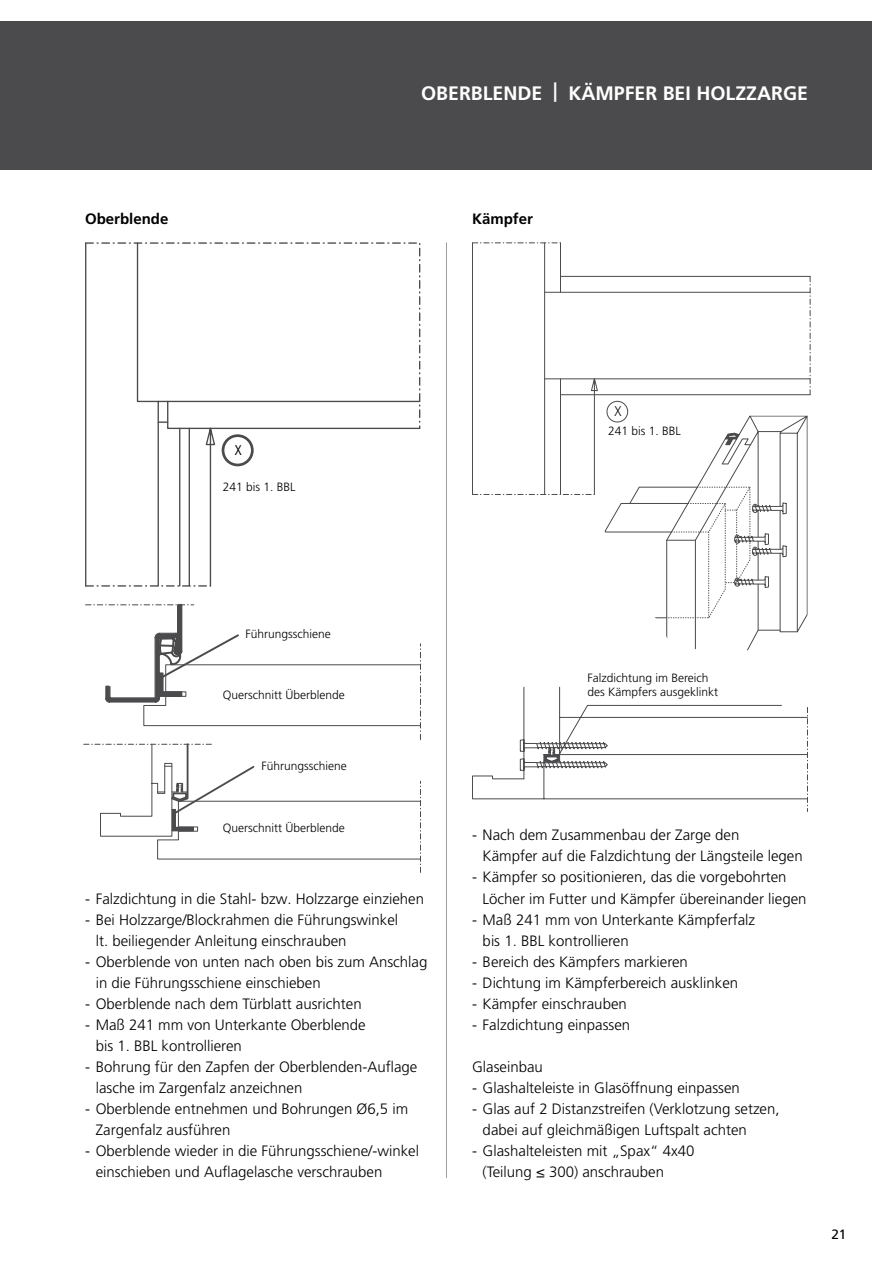
<style>
.page{position:relative;width:893px;height:1263px;background:#fff}
.page>*{position:absolute;margin:0;border:0;box-sizing:border-box;transform-origin:0 0}
.t1{font:700 19.5px "Frutiger LT Pro";color:#fff}
.t2{font:300 19.35px "Frutiger LT Pro";color:#000;scale:.81 1}
.t3{font:300 15px/21px "Frutiger LT Pro";color:#000}
.t4{font:700 15px "Frutiger LT Pro";color:#000}
.t5{font:300 14.1px "Frutiger LT Pro";color:#000;scale:.81 1}
.t6{font:13.5px "Frutiger LT Pro";color:#000}
.t7{font:300 12px/14.4px "Frutiger LT Pro";color:#000}
</style>
<div class="page">
<div style="left:0;top:21px;width:872px;height:149px;background:#4b4b4d"></div>
<svg style="left:85px;top:242px;width:335px;height:345px"></svg>
<hr style="left:189px;top:428px;width:1px;height:158px;background:#4b4b4d">
<hr style="left:179px;top:428px;width:1px;height:158px;background:#4b4b4d">
<svg style="left:158px;top:421px;width:10px;height:2px"></svg>
<div style="left:222px;top:434px;width:32px;height:32px;border:3px solid #4b4b4d;border-radius:50%"></div>
<svg style="left:84px;top:604px;width:337px;height:268px"></svg>
<svg style="left:472px;top:687px;width:336px;height:124px"></svg>
<svg style="left:472px;top:242px;width:88px;height:1px"></svg>
<hr style="left:544px;top:243px;width:1px;height:251px;background:#4b4b4d">
<hr style="left:472px;top:243px;width:1px;height:251px;background:#4b4b4d">
<hr style="left:560px;top:243px;width:1px;height:49px;background:#4b4b4d">
<svg style="left:472px;top:275px;width:339px;height:375px"></svg>
<hr style="left:446px;top:242px;width:1px;height:936px;background:#9c9e9f">
<h1 class="t1" style="left:421px;top:81px;width:388px">OBERBLENDE | KÄMPFER BEI HOLZZARGE</h1>
<p class="t4" style="left:85px;top:210px;width:85px">Oberblende</p>
<p class="t4" style="left:472px;top:210px;width:62px">Kämpfer</p>
<p class="t2" style="left:235px;top:437px;width:10px">x</p>
<p class="t7" style="left:223px;top:479px;width:74px">241 bis 1. BBL</p>
<p class="t5" style="left:615px;top:403px;width:10px">X</p>
<p class="t7" style="left:608px;top:424px;width:74px">241 bis 1. BBL</p>
<p class="t7" style="left:246px;top:627px;width:87px">Führungsschiene</p>
<p class="t7" style="left:223px;top:687px;width:124px">Querschnitt Überblende</p>
<p class="t7" style="left:261px;top:759px;width:87px">Führungsschiene</p>
<p class="t7" style="left:223px;top:820px;width:124px">Querschnitt Überblende</p>
<p class="t3" style="left:85px;top:889px;width:340px">- Falzdichtung in die Stahl- bzw. Holzzarge einziehen</p>
<p class="t3" style="left:96px;top:910px;width:304px;text-indent:-11px">- Bei Holzzarge/Blockrahmen die Führungswinkel lt. beiliegender Anleitung einschrauben</p>
<p class="t3" style="left:96px;top:952px;width:333px;text-indent:-11px">- Oberblende von unten nach oben bis zum Anschlag in die Führungsschiene einschieben</p>
<p class="t3" style="left:85px;top:994px;width:278px">- Oberblende nach dem Türblatt ausrichten</p>
<p class="t3" style="left:96px;top:1015px;width:272px;text-indent:-11px">- Maß 241 mm von Unterkante Oberblende bis 1. BBL kontrollieren</p>
<p class="t3" style="left:96px;top:1057px;width:323px;text-indent:-11px">- Bohrung für den Zapfen der Oberblenden-Auflage lasche im Zargenfalz anzeichnen</p>
<p class="t3" style="left:96px;top:1099px;width:314px;text-indent:-11px">- Oberblende entnehmen und Bohrungen Ø6,5 im<br>Zargenfalz ausführen</p>
<p class="t3" style="left:96px;top:1141px;width:325px;text-indent:-11px">- Oberblende wieder in die Führungsschiene/-winkel einschieben und Auflagelasche verschrauben</p>
<p class="t7" style="left:587px;top:671px;width:132px">Falzdichtung im Bereich des Kämpfers ausgeklinkt</p>
<p class="t3" style="left:483px;top:825px;width:322px;text-indent:-11px">- Nach dem Zusammenbau der Zarge den<br>Kämpfer auf die Falzdichtung der Längsteile legen</p>
<p class="t3" style="left:483px;top:867px;width:325px;text-indent:-11px">- Kämpfer so positionieren, das die vorgebohrten<br>Löcher im Futter und Kämpfer übereinander liegen</p>
<p class="t3" style="left:483px;top:909px;width:274px;text-indent:-11px">- Maß 241 mm von Unterkante Kämpferfalz bis 1. BBL kontrollieren</p>
<p class="t3" style="left:472px;top:951px;width:217px">- Bereich des Kämpfers markieren</p>
<p class="t3" style="left:472px;top:972px;width:268px">- Dichtung im Kämpferbereich ausklinken</p>
<p class="t3" style="left:472px;top:993px;width:156px">- Kämpfer einschrauben</p>
<p class="t3" style="left:472px;top:1014px;width:160px">- Falzdichtung einpassen</p>
<p class="t3" style="left:472px;top:1056px;width:72px">Glaseinbau</p>
<p class="t3" style="left:472px;top:1077px;width:269px">- Glashalteleiste in Glasöffnung einpassen</p>
<p class="t3" style="left:483px;top:1098px;width:298px;text-indent:-11px">- Glas auf 2 Distanzstreifen (Verklotzung setzen, dabei auf gleichmäßigen Luftspalt achten</p>
<p class="t3" style="left:483px;top:1140px;width:213px;text-indent:-11px">- Glashalteleisten mit „Spax“ 4x40 (Teilung ≤ 300) anschrauben</p>
<p class="t6" style="left:831px;top:1226px;width:17px">21</p>
</div>
